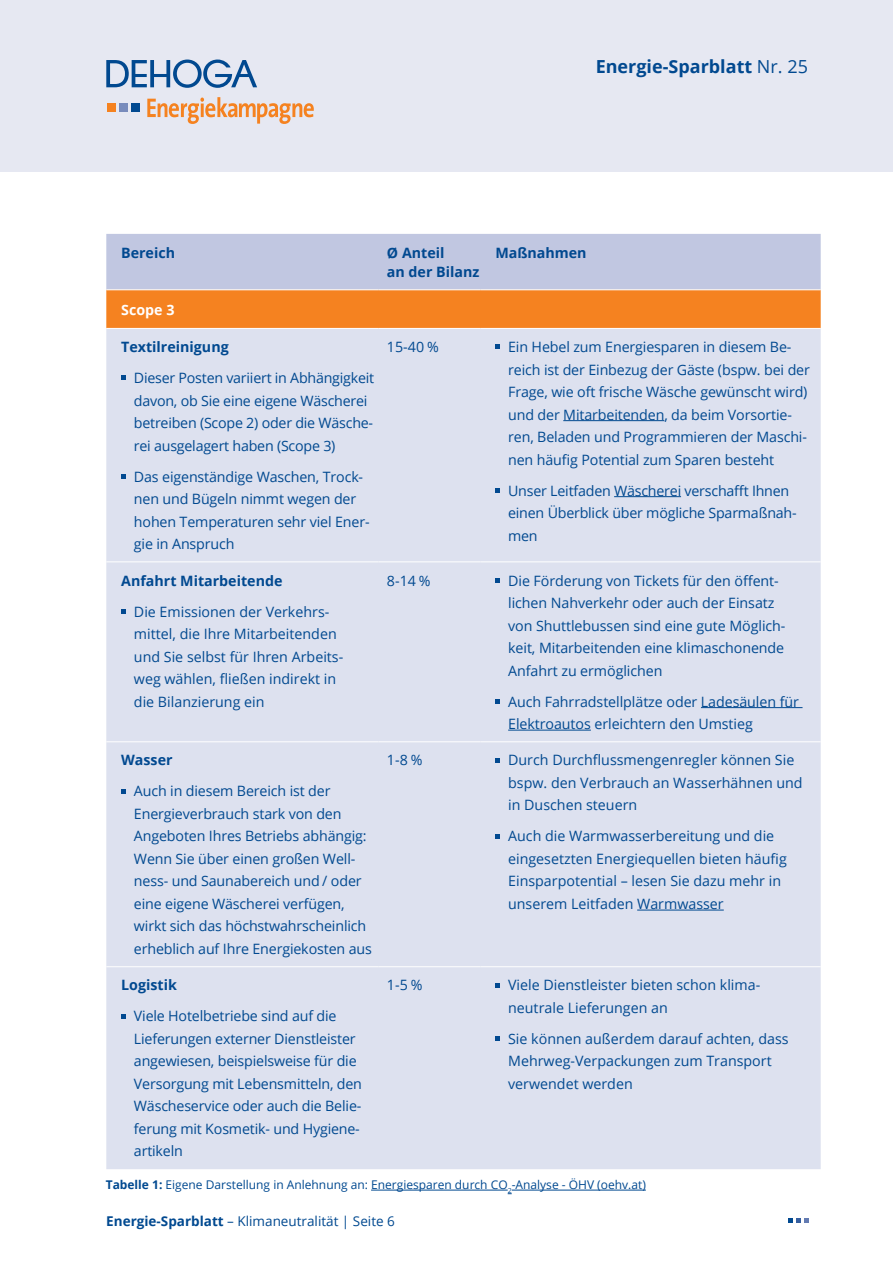
<style>
.page{position:relative;width:893px;height:1263px;background:#fff}
.page>*{position:absolute;margin:0;border:0;box-sizing:border-box;transform-origin:0 0}
.t1{font:700 18px "Open Sans";color:#014990}
.t2{font:14.25px/22.5px "Open Sans";letter-spacing:-.01em;color:#014990}
.t3{font:700 14.25px/19.5px "Open Sans";color:#014990}
.t4{font:700 14.25px "Open Sans";color:#fff}
.t5{font:13.5px "Open Sans";color:#014990}
.t6{font:12px "Open Sans";color:#014990}
.s1{font-weight:400}
.s2{font-weight:700}
</style>
<div class="page">
<div style="left:0;top:0;width:893px;height:171px;background:#e6e8f2"></div>
<svg style="left:106px;top:60px;width:151px;height:28px"></svg>
<div style="left:132px;top:103px;width:8px;height:8px;background:#014990"></div>
<div style="left:119px;top:103px;width:8px;height:8px;background:#788bbc"></div>
<div style="left:107px;top:103px;width:8px;height:8px;background:#f58220"></div>
<svg style="left:147px;top:97px;width:167px;height:27px"></svg>
<svg style="left:788px;top:1218px;width:20px;height:4px"></svg>
<svg style="left:106px;top:234px;width:715px;height:94px;background:#d6ab93"></svg>
<div style="left:106px;top:329px;width:715px;height:840px;background:#dde1ef"></div>
<hr style="left:106px;top:289px;width:272px;height:1px;background:#fff">
<hr style="left:378px;top:289px;width:102px;height:1px;background:#fff">
<hr style="left:480px;top:289px;width:341px;height:1px;background:#fff">
<hr style="left:106px;top:561px;width:272px;height:1px;background:#fff">
<hr style="left:378px;top:561px;width:102px;height:1px;background:#fff">
<hr style="left:480px;top:561px;width:341px;height:1px;background:#fff">
<hr style="left:106px;top:741px;width:272px;height:1px;background:#fff">
<hr style="left:378px;top:741px;width:102px;height:1px;background:#fff">
<hr style="left:480px;top:741px;width:341px;height:1px;background:#fff">
<hr style="left:106px;top:966px;width:272px;height:1px;background:#fff">
<hr style="left:378px;top:966px;width:102px;height:1px;background:#fff">
<hr style="left:480px;top:966px;width:341px;height:1px;background:#fff">
<svg style="left:121px;top:376px;width:4px;height:4px"></svg>
<svg style="left:121px;top:474px;width:4px;height:5px"></svg>
<hr style="left:563px;top:420px;width:101px;height:1px;background:#014990">
<hr style="left:614px;top:496px;width:67px;height:1px;background:#014990">
<svg style="left:495px;top:345px;width:5px;height:4px"></svg>
<svg style="left:495px;top:488px;width:5px;height:5px"></svg>
<svg style="left:121px;top:609px;width:4px;height:4px"></svg>
<hr style="left:701px;top:707px;width:101px;height:1px;background:#014990">
<hr style="left:508px;top:730px;width:83px;height:1px;background:#014990">
<svg style="left:495px;top:578px;width:5px;height:4px"></svg>
<svg style="left:495px;top:699px;width:5px;height:4px"></svg>
<svg style="left:121px;top:789px;width:4px;height:4px"></svg>
<hr style="left:637px;top:910px;width:87px;height:1px;background:#014990">
<svg style="left:495px;top:758px;width:5px;height:4px"></svg>
<svg style="left:495px;top:834px;width:5px;height:4px"></svg>
<svg style="left:121px;top:1014px;width:4px;height:4px"></svg>
<svg style="left:495px;top:983px;width:5px;height:4px"></svg>
<svg style="left:495px;top:1037px;width:5px;height:4px"></svg>
<hr style="left:371px;top:1190px;width:137px;height:1px;background:#014990">
<hr style="left:512px;top:1190px;width:134px;height:1px;background:#014990">
<p class="t1" style="left:596px;top:54px;width:214px">Energie-Sparblatt <span class="s1">Nr. 25</span></p>
<p class="t3" style="left:121px;top:242px;width:55px">Bereich</p>
<p class="t3" style="left:387px;top:242px;width:94px">Ø Anteil<br>an der Bilanz</p>
<p class="t3" style="left:495px;top:242px;width:93px">Maßnahmen</p>
<p class="t4" style="left:121px;top:299px;width:55px">Scope 3</p>
<p class="t3" style="left:121px;top:337px;width:109px">Textilreinigung</p>
<p class="t2" style="left:134px;top:366px;width:242px">Dieser Posten variiert in Abhängigkeit davon, ob Sie eine eigene Wäscherei betreiben (Scope 2) oder die Wäsche&shy;rei ausgelagert haben (Scope 3)</p>
<p class="t2" style="left:134px;top:465px;width:237px">Das eigenständige Waschen, Trock&shy;nen und Bügeln nimmt wegen der hohen Temperaturen sehr viel Ener&shy;gie in Anspruch</p>
<p class="t2" style="left:387px;top:335px;width:53px">15-40 %</p>
<p class="t2" style="left:508px;top:335px;width:303px">Ein Hebel zum Energiesparen in diesem Be&shy;reich ist der Einbezug der Gäste (bspw. bei der Frage, wie oft frische Wäsche gewünscht wird) und der Mitarbeitenden, da beim Vorsortie&shy;ren, Beladen und Programmieren der Maschi&shy;nen häufig Potential zum Sparen besteht</p>
<p class="t2" style="left:508px;top:479px;width:290px">Unser Leitfaden Wäscherei verschafft Ihnen einen Überblick über mögliche Sparmaßnah&shy;men</p>
<p class="t3" style="left:121px;top:570px;width:163px">Anfahrt Mitarbeitende</p>
<p class="t2" style="left:134px;top:600px;width:211px">Die Emissionen der Verkehrs&shy;mittel, die Ihre Mitarbeitenden und Sie selbst für Ihren Arbeits&shy;weg wählen, fließen indirekt in die Bilanzierung ein</p>
<p class="t3" style="left:121px;top:750px;width:53px">Wasser</p>
<p class="t2" style="left:134px;top:780px;width:239px">Auch in diesem Bereich ist der Energieverbrauch stark von den Angeboten Ihres Betriebs abhängig:<br>Wenn Sie über einen großen Well&shy;ness- und Saunabereich und / oder eine eigene Wäscherei verfügen, wirkt sich das höchstwahrscheinlich erheblich auf Ihre Energiekosten aus</p>
<p class="t3" style="left:121px;top:975px;width:57px">Logistik</p>
<p class="t2" style="left:134px;top:1005px;width:230px">Viele Hotelbetriebe sind auf die<br>Lieferungen externer Dienstleister angewiesen, beispielsweise für die<br>Versorgung mit Lebensmitteln, den<br>Wäscheservice oder auch die Belie&shy;ferung mit Kosmetik- und Hygiene&shy;artikeln</p>
<p class="t2" style="left:387px;top:569px;width:45px">8-14 %</p>
<p class="t2" style="left:508px;top:569px;width:279px">Die Förderung von Tickets für den öffent&shy;lichen Nahverkehr oder auch der Einsatz von Shuttlebussen sind eine gute Möglich&shy;keit, Mitarbeitenden eine klimaschonende Anfahrt zu ermöglichen</p>
<p class="t2" style="left:508px;top:690px;width:292px">Auch Fahrradstellplätze oder Ladesäulen für<br>Elektroautos erleichtern den Umstieg</p>
<p class="t2" style="left:387px;top:749px;width:37px">1-8 %</p>
<p class="t2" style="left:508px;top:749px;width:296px">Durch Durchflussmengenregler können Sie bspw. den Verbrauch an Wasserhähnen und in Duschen steuern</p>
<p class="t2" style="left:508px;top:825px;width:280px">Auch die Warmwasserbereitung und die eingesetzten Energiequellen bieten häufig Einsparpotential – lesen Sie dazu mehr in unserem Leitfaden Warmwasser</p>
<p class="t2" style="left:387px;top:974px;width:37px">1-5 %</p>
<p class="t2" style="left:508px;top:974px;width:252px">Viele Dienstleister bieten schon klima&shy;neutrale Lieferungen an</p>
<p class="t2" style="left:508px;top:1027px;width:282px">Sie können außerdem darauf achten, dass<br>Mehrweg-Verpackungen zum Transport verwendet werden</p>
<p class="t6" style="left:106px;top:1176px;width:542px"><span class="s2">Tabelle 1:</span> Eigene Darstellung in Anlehnung an: Energiesparen durch CO<sub>2</sub>-Analyse - ÖHV (oehv.at)</p>
<p class="t5" style="left:106px;top:1211px;width:290px"><span class="s2">Energie-Sparblatt</span> – Klimaneutralität | Seite 6</p>
</div>
